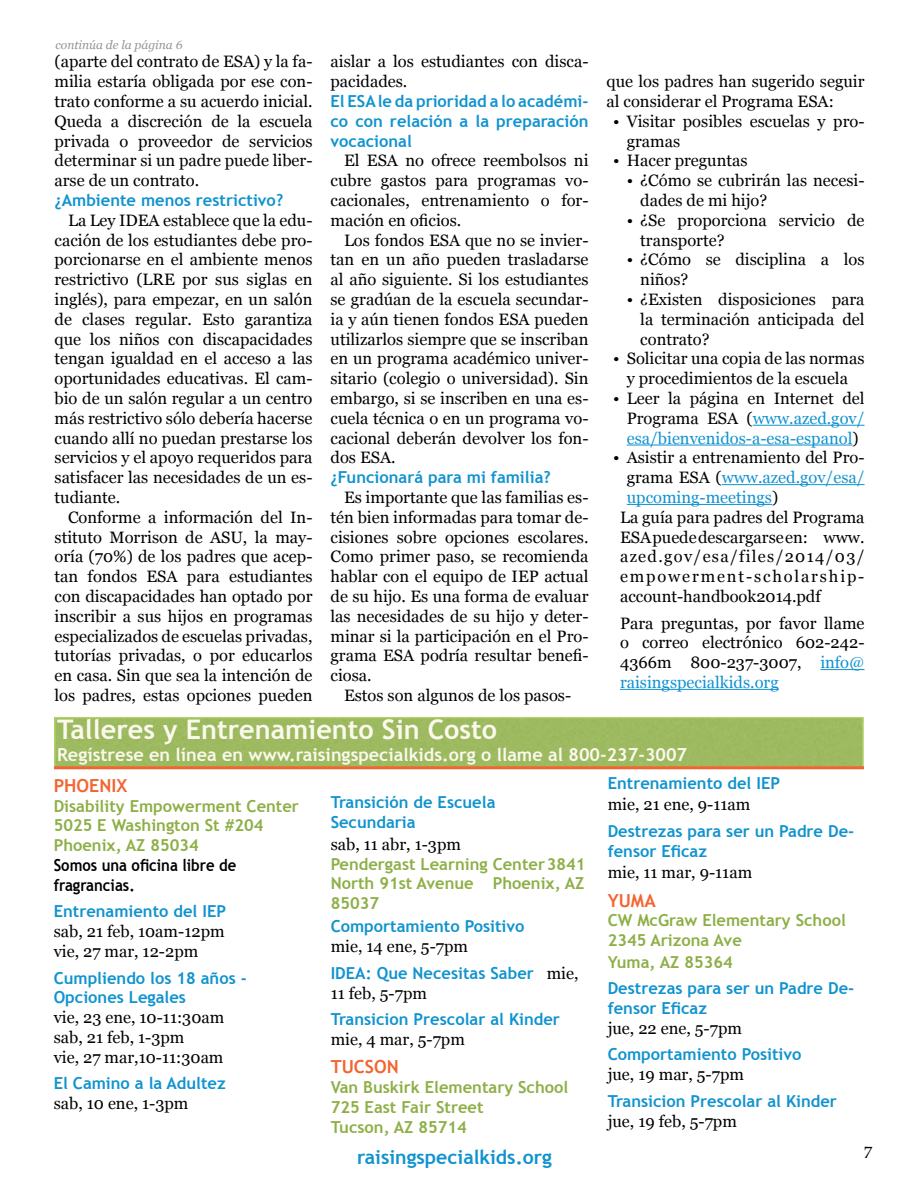
<style>
.page{position:relative;width:918px;height:1188px;background:#fff}
.page>*{position:absolute;margin:0;border:0;box-sizing:border-box;transform-origin:0 0}
.t1{font:700 27px "Trebuchet MS";color:#fbf9ee}
.t2{font:700 19.5px "Trebuchet MS";color:#1093cf}
.t3{font:700 18px "Trebuchet MS";color:#fbf9ee}
.t4{font:700 18px "Trebuchet MS";color:#f26531}
.t5{font:16.5px/19.8px "Georgia";color:#000;text-align:justify}
.t6{font:700 16.5px/19.8px "Trebuchet MS";color:#1093cf}
.t7{font:700 16.5px/19.8px "Trebuchet MS";color:#8daf46}
.t8{font:16.5px/19.8px "Georgia";color:#1093cf;text-align:justify}
.t9{font:700 16.5px/19.8px "Trebuchet MS";color:#000;scale:.9 1}
.t10{font:16.5px "Georgia";letter-spacing:.08em;color:#000}
.t11{font:16.5px "Georgia";letter-spacing:.11em;color:#000}
.t12{font:16.5px "Palatino Linotype";color:#000}
.t13{font:italic 12px "Georgia";color:#939598}
.s1{color:#000}
.s2{color:#1093cf}
.s3{font-family:"Georgia";font-weight:400;color:#000}
</style>
<div class="page">
<hr style="left:753px;top:425px;width:112px;height:1px;background:#1093cf">
<hr style="left:627px;top:445px;width:225px;height:1px;background:#1093cf">
<hr style="left:722px;top:484px;width:143px;height:1px;background:#1093cf">
<hr style="left:627px;top:504px;width:145px;height:1px;background:#1093cf">
<hr style="left:820px;top:669px;width:45px;height:1px;background:#1093cf">
<hr style="left:620px;top:689px;width:159px;height:1px;background:#1093cf">
<div style="left:54px;top:716px;width:810px;height:52px;background:#9dba60"></div>
<hr style="left:54px;top:766px;width:810px;height:3px;background:#f26531">
<p class="t13" style="left:56px;top:37px;width:128px">continúa de la página 6</p>
<p class="t5" style="left:55px;top:52px;width:259px">(aparte del contrato de ESA) y la fa&shy;milia estaría obligada por ese con&shy;trato conforme a su acuerdo inicial.<br>Queda a discreción de la escuela privada o proveedor de servicios determinar si un padre puede liber&shy;arse de un contrato.</p>
<p class="t6" style="left:55px;top:190px;width:230px">¿Ambiente menos restrictivo?</p>
<p class="t5" style="left:55px;top:211px;width:260px;text-indent:13px">La Ley IDEA establece que la edu&shy;cación de los estudiantes debe pro&shy;porcionarse en el ambiente menos restrictivo (LRE por sus siglas en inglés), para empezar, en un salón de clases regular. Esto garantiza que los niños con discapacidades tengan igualdad en el acceso a las oportunidades educativas. El cam&shy;bio de un salón regular a un centro más restrictivo sólo debería hacerse cuando allí no puedan prestarse los servicios y el apoyo requeridos para satisfacer las necesidades de un es&shy;tudiante.</p>
<p class="t5" style="left:55px;top:508px;width:260px;text-indent:13px">Conforme a información del In&shy;stituto Morrison de ASU, la may&shy;oría (70%) de los padres que acep&shy;tan fondos ESA para estudiantes con discapacidades han optado por inscribir a sus hijos en programas especializados de escuelas privadas, tutorías privadas, o por educarlos en casa. Sin que sea la intención de los padres, estas opciones pueden</p>
<p class="t5" style="left:331px;top:52px;width:259px">aislar a los estudiantes con disca&shy;pacidades.</p>
<p class="t6" style="left:331px;top:91px;width:260px;text-align:justify">El ESA le da prioridad a lo académi&shy;co con relación a la preparación vocacional</p>
<p class="t5" style="left:331px;top:151px;width:260px;text-indent:13px">El ESA no ofrece reembolsos ni cubre gastos para programas vo&shy;cacionales, entrenamiento o for&shy;mación en oficios.</p>
<p class="t5" style="left:331px;top:230px;width:260px;text-indent:13px">Los fondos ESA que no se invier&shy;tan en un año pueden trasladarse al año siguiente. Si los estudiantes se gradúan de la escuela secundar&shy;ia y aún tienen fondos ESA pueden utilizarlos siempre que se inscriban en un programa académico univer&shy;sitario (colegio o universidad). Sin embargo, si se inscriben en una es&shy;cuela técnica o en un programa vo&shy;cacional deberán devolver los fon&shy;dos ESA.</p>
<p class="t6" style="left:331px;top:467px;width:222px">¿Funcionará para mi familia?</p>
<p class="t5" style="left:331px;top:488px;width:259px;text-indent:13px">Es importante que las familias es&shy;tén bien informadas para tomar de&shy;cisiones sobre opciones escolares.<br>Como primer paso, se recomienda hablar con el equipo de IEP actual de su hijo. Es una forma de evaluar las necesidades de su hijo y deter&shy;minar si la participación en el Pro&shy;grama ESA podría resultar benefi&shy;ciosa.</p>
<p class="t5" style="left:344px;top:686px;width:229px">Estos son algunos de los pasos-</p>
<p class="t5" style="left:607px;top:72px;width:259px">que los padres han sugerido seguir al considerar el Programa ESA:</p>
<p class="t5" style="left:627px;top:112px;width:239px;text-indent:-13px">• Visitar posibles escuelas y pro&shy;gramas</p>
<p class="t5" style="left:613px;top:151px;width:136px">• Hacer preguntas</p>
<p class="t5" style="left:640px;top:171px;width:226px;text-indent:-13px">• ¿Cómo se cubrirán las necesi&shy;dades de mi hijo?</p>
<p class="t5" style="left:640px;top:211px;width:226px;text-indent:-13px">• ¿Se proporciona servicio de transporte?</p>
<p class="t5" style="left:640px;top:250px;width:226px;text-indent:-13px">• ¿Cómo se disciplina a los niños?</p>
<p class="t5" style="left:640px;top:290px;width:226px;text-indent:-13px">• ¿Existen disposiciones para la terminación anticipada del contrato?</p>
<p class="t5" style="left:613px;top:349px;width:253px;text-align:center">• Solicitar una copia de las normas y procedimientos de la escuela</p>
<p class="t8" style="left:627px;top:389px;width:239px;text-indent:-13px"><span class="s1">• Leer la página en Internet del Programa ESA (</span>www.azed.gov/ esa/bienvenidos-a-esa-espanol<span class="s1">)</span></p>
<p class="t5" style="left:613px;top:448px;width:253px">• Asistir a entrenamiento del Pro-</p>
<p class="t8" style="left:627px;top:468px;width:239px"><span class="s1">grama ESA (</span>www.azed.gov/esa/</p>
<p class="t8" style="left:627px;top:488px;width:153px">upcoming-meetings<span class="s1">)</span></p>
<p class="t5" style="left:620px;top:508px;width:246px">La guía para padres del Programa</p>
<p class="t5" style="left:620px;top:527px;width:246px">ESA puede descargarse en: www.</p>
<p class="t10" style="left:620px;top:547px;width:246px">azed.gov/esa/files/2014/03/</p>
<p class="t11" style="left:620px;top:567px;width:246px">empowerment-scholarship-</p>
<p class="t5" style="left:620px;top:587px;width:202px">account-handbook2014.pdf</p>
<p class="t5" style="left:620px;top:613px;width:246px">Para preguntas, por favor llame o correo electrónico 602-242- 4366m 800-237-3007, <span class="s2">info@ raisingspecialkids.org</span></p>
<h1 class="t1" style="left:57px;top:713px;width:442px">Talleres y Entrenamiento Sin Costo</h1>
<p class="t3" style="left:57px;top:743px;width:632px">Regístrese en línea en www.raisingspecialkids.org o llame al 800-237-3007</p>
<p class="t4" style="left:54px;top:774px;width:75px">PHOENIX</p>
<p class="t7" style="left:54px;top:796px;width:247px">Disability Empowerment Center<br>5025 E Washington St #204<br>Phoenix, AZ 85034</p>
<p class="t9" style="left:54px;top:855px;width:205px">Somos una oficina libre de fragrancias.</p>
<p class="t6" style="left:54px;top:902px;width:174px">Entrenamiento del IEP</p>
<p class="t5" style="left:54px;top:922px;width:172px">sab, 21 feb, 10am-12pm vie, 27 mar, 12-2pm</p>
<p class="t6" style="left:54px;top:968px;width:195px">Cumpliendo los 18 años -<br>Opciones Legales</p>
<p class="t5" style="left:54px;top:1008px;width:172px;text-align:left">vie, 23 ene, 10-11:30am sab, 21 feb, 1-3pm<br>vie, 27 mar,10-11:30am</p>
<p class="t6" style="left:54px;top:1074px;width:174px">El Camino a la Adultez</p>
<p class="t5" style="left:54px;top:1094px;width:136px">sab, 10 ene, 1-3pm</p>
<p class="t6" style="left:331px;top:793px;width:166px">Transición de Escuela<br>Secundaria</p>
<p class="t5" style="left:331px;top:835px;width:132px">sab, 11 abr, 1-3pm</p>
<p class="t7" style="left:331px;top:854px;width:256px;text-align:justify">Pendergast Learning Center3841<br>North 91st Avenue Phoenix, AZ 85037</p>
<p class="t6" style="left:331px;top:917px;width:195px">Comportamiento Positivo</p>
<p class="t5" style="left:331px;top:937px;width:139px">mie, 14 ene, 5-7pm</p>
<p class="t6" style="left:331px;top:963px;width:249px">IDEA: Que Necesitas Saber <span class="s3">mie,</span></p>
<p class="t5" style="left:331px;top:983px;width:98px">11 feb, 5-7pm</p>
<p class="t6" style="left:331px;top:1009px;width:231px">Transicion Prescolar al Kinder</p>
<p class="t5" style="left:331px;top:1030px;width:136px">mie, 4 mar, 5-7pm</p>
<p class="t4" style="left:331px;top:1056px;width:70px">TUCSON</p>
<p class="t7" style="left:331px;top:1077px;width:239px">Van Buskirk Elementary School<br>725 East Fair Street<br>Tucson, AZ 85714</p>
<p class="t2" style="left:357px;top:1145px;width:196px">raisingspecialkids.org</p>
<p class="t6" style="left:608px;top:773px;width:174px">Entrenamiento del IEP</p>
<p class="t5" style="left:608px;top:795px;width:144px">mie, 21 ene, 9-11am</p>
<p class="t6" style="left:608px;top:821px;width:248px">Destrezas para ser un Padre De&shy;fensor Eficaz</p>
<p class="t5" style="left:608px;top:863px;width:146px">mie, 11 mar, 9-11am</p>
<p class="t4" style="left:608px;top:889px;width:50px">YUMA</p>
<p class="t7" style="left:608px;top:911px;width:240px">CW McGraw Elementary School<br>2345 Arizona Ave</p>
<p class="t7" style="left:608px;top:952px;width:127px">Yuma, AZ 85364</p>
<p class="t6" style="left:608px;top:978px;width:248px">Destrezas para ser un Padre De&shy;fensor Eficaz</p>
<p class="t5" style="left:608px;top:1019px;width:136px">jue, 22 ene, 5-7pm</p>
<p class="t6" style="left:608px;top:1045px;width:195px">Comportamiento Positivo</p>
<p class="t5" style="left:608px;top:1065px;width:138px">jue, 19 mar, 5-7pm</p>
<p class="t6" style="left:608px;top:1091px;width:231px">Transicion Prescolar al Kinder</p>
<p class="t5" style="left:608px;top:1111px;width:131px">jue, 19 feb, 5-7pm</p>
<p class="t12" style="left:864px;top:1141px;width:10px">7</p>
</div>
